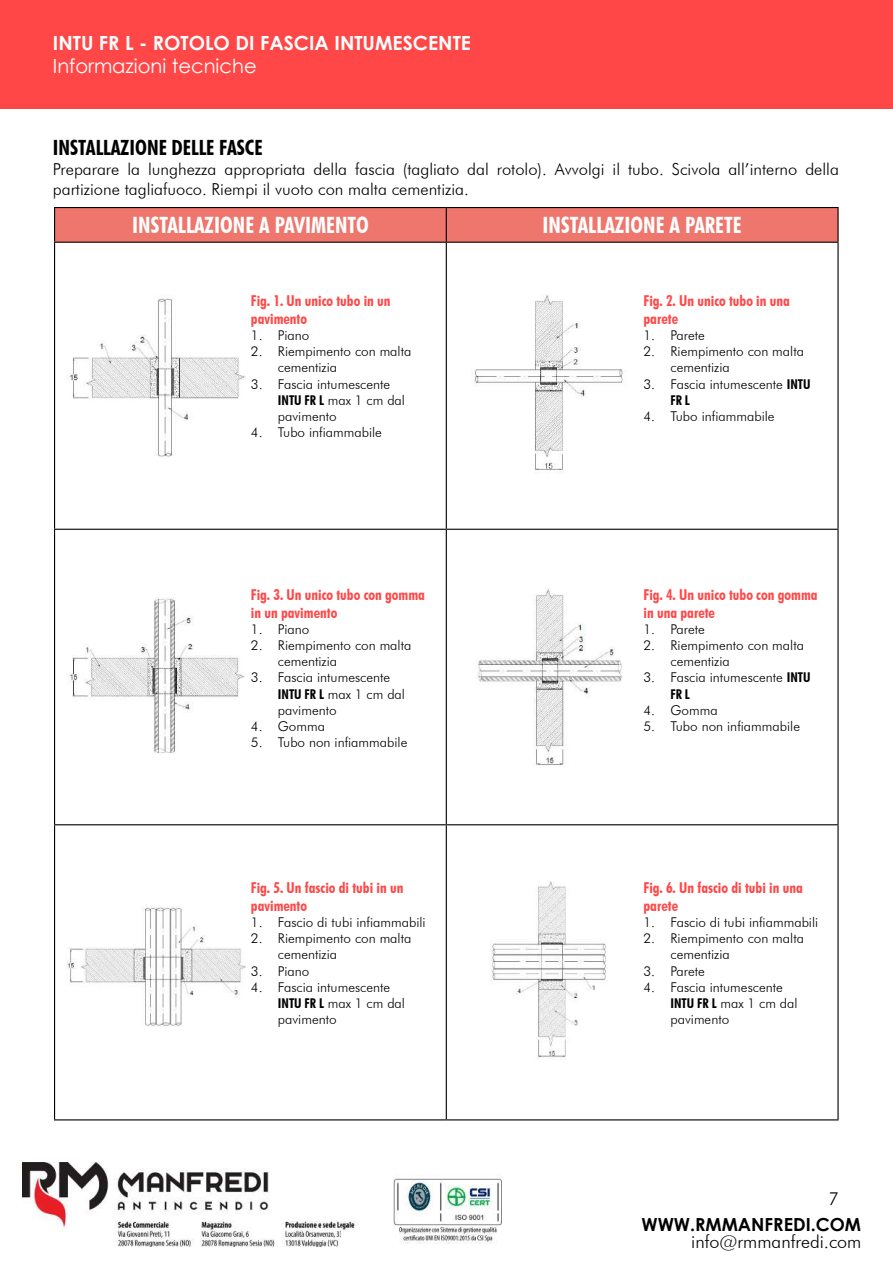
<style>
.page{position:relative;width:893px;height:1263px;background:#fff}
.page>*{position:absolute;margin:0;border:0;box-sizing:border-box;transform-origin:0 0}
.t1{font:700 condensed 22.5px "Futura BT";color:#fff}
.t2{font:700 condensed 21px "Futura BT";color:#000}
.t3{font:700 19.5px "Century Gothic";color:#fff}
.t4{font:19.5px "Century Gothic";color:#fff}
.t5{font:300 18px "Futura BT";color:#000}
.t6{font:700 18px "Century Gothic";color:#000}
.t7{font:300 16.5px/19.8px "Futura BT";color:#000}
.t8{font:700 condensed 15px/18px "Futura BT";color:#ff4848}
.t9{font:300 13.5px/16.2px "Futura BT";color:#000}
.s1{font-weight:700;font-stretch:condensed}
</style>
<div class="page">
<div style="left:0;top:0;width:893px;height:109px;background:#ff4747"></div>
<img style="left:22px;top:1162px;width:479px;height:84px">
<div style="left:55px;top:208px;width:782px;height:34px;background:#ee766c"></div>
<hr style="left:54px;top:207px;width:392px;height:1px;background:#000">
<hr style="left:54px;top:208px;width:1px;height:34px;background:#000">
<hr style="left:446px;top:207px;width:393px;height:1px;background:#000">
<hr style="left:446px;top:208px;width:1px;height:34px;background:#000">
<hr style="left:837px;top:208px;width:2px;height:34px;background:#000">
<hr style="left:54px;top:242px;width:392px;height:1px;background:#000">
<hr style="left:54px;top:243px;width:1px;height:286px;background:#000">
<hr style="left:446px;top:242px;width:393px;height:1px;background:#000">
<hr style="left:446px;top:243px;width:1px;height:286px;background:#000">
<hr style="left:837px;top:243px;width:2px;height:286px;background:#000">
<hr style="left:54px;top:529px;width:392px;height:1px;background:#000">
<hr style="left:54px;top:530px;width:1px;height:294px;background:#000">
<hr style="left:446px;top:529px;width:393px;height:1px;background:#000">
<hr style="left:446px;top:530px;width:1px;height:294px;background:#000">
<hr style="left:837px;top:530px;width:2px;height:294px;background:#000">
<hr style="left:54px;top:824px;width:392px;height:1px;background:#000">
<hr style="left:54px;top:825px;width:1px;height:294px;background:#000">
<hr style="left:446px;top:824px;width:393px;height:1px;background:#000">
<hr style="left:446px;top:825px;width:1px;height:294px;background:#000">
<hr style="left:837px;top:825px;width:2px;height:294px;background:#000">
<hr style="left:54px;top:1119px;width:392px;height:1px;background:#000">
<hr style="left:446px;top:1119px;width:393px;height:1px;background:#000">
<img style="left:67px;top:298px;width:178px;height:159px">
<img style="left:473px;top:295px;width:150px;height:176px">
<img style="left:69px;top:597px;width:176px;height:157px">
<img style="left:478px;top:589px;width:144px;height:178px">
<img style="left:67px;top:907px;width:178px;height:120px">
<img style="left:491px;top:881px;width:115px;height:177px">
<h3 class="t3" style="left:53px;top:28px;width:420px">INTU FR L - ROTOLO DI FASCIA INTUMESCENTE</h3>
<h3 class="t4" style="left:53px;top:52px;width:205px">Informazioni tecniche</h3>
<h2 class="t2" style="left:53px;top:135px;width:211px">INSTALLAZIONE DELLE FASCE</h2>
<p class="t7" style="left:53px;top:159px;width:788px">Preparare la lunghezza appropriata della fascia (tagliato dal rotolo). Avvolgi il tubo. Scivola all’interno della partizione tagliafuoco. Riempi il vuoto con malta cementizia.</p>
<h1 class="t1" style="left:132px;top:212px;width:238px">INSTALLAZIONE A PAVIMENTO</h1>
<h1 class="t1" style="left:542px;top:212px;width:201px">INSTALLAZIONE A PARETE</h1>
<p class="t8" style="left:251px;top:291px;width:141px">Fig. 1. Un unico tubo in un pavimento</p>
<p class="t9" style="left:251px;top:327px;width:60px">1. Piano</p>
<p class="t9" style="left:278px;top:343px;width:135px;text-indent:-27px">2. Riempimento con malta cementizia</p>
<p class="t9" style="left:278px;top:376px;width:129px;text-indent:-27px">3. Fascia intumescente<br><span class="s1">INTU FR L</span> max 1 cm dal pavimento</p>
<p class="t9" style="left:251px;top:424px;width:133px">4. Tubo infiammabile</p>
<p class="t8" style="left:251px;top:585px;width:176px">Fig. 3. Un unico tubo con gomma in un pavimento</p>
<p class="t9" style="left:251px;top:621px;width:60px">1. Piano</p>
<p class="t9" style="left:278px;top:637px;width:135px;text-indent:-27px">2. Riempimento con malta cementizia</p>
<p class="t9" style="left:278px;top:669px;width:129px;text-indent:-27px">3. Fascia intumescente<br><span class="s1">INTU FR L</span> max 1 cm dal pavimento</p>
<p class="t9" style="left:251px;top:718px;width:76px">4. Gomma</p>
<p class="t9" style="left:251px;top:734px;width:158px">5. Tubo non infiammabile</p>
<p class="t8" style="left:251px;top:878px;width:154px">Fig. 5. Un fascio di tubi in un pavimento</p>
<p class="t9" style="left:251px;top:914px;width:176px">1. Fascio di tubi infiammabili</p>
<p class="t9" style="left:278px;top:930px;width:135px;text-indent:-27px">2. Riempimento con malta cementizia</p>
<p class="t9" style="left:251px;top:962px;width:60px">3. Piano</p>
<p class="t9" style="left:278px;top:979px;width:129px;text-indent:-27px">4. Fascia intumescente<br><span class="s1">INTU FR L</span> max 1 cm dal pavimento</p>
<p class="t8" style="left:643px;top:291px;width:148px">Fig. 2. Un unico tubo in una parete</p>
<p class="t9" style="left:643px;top:327px;width:63px">1. Parete</p>
<p class="t9" style="left:670px;top:343px;width:135px;text-indent:-27px">2. Riempimento con malta cementizia</p>
<p class="t9" style="left:670px;top:376px;width:141px;text-indent:-27px">3. Fascia intumescente <span class="s1">INTU<br>FR L</span></p>
<p class="t9" style="left:643px;top:408px;width:133px">4. Tubo infiammabile</p>
<p class="t8" style="left:643px;top:585px;width:176px">Fig. 4. Un unico tubo con gomma in una parete</p>
<p class="t9" style="left:643px;top:621px;width:63px">1. Parete</p>
<p class="t9" style="left:670px;top:637px;width:135px;text-indent:-27px">2. Riempimento con malta cementizia</p>
<p class="t9" style="left:670px;top:669px;width:141px;text-indent:-27px">3. Fascia intumescente <span class="s1">INTU<br>FR L</span></p>
<p class="t9" style="left:643px;top:702px;width:76px">4. Gomma</p>
<p class="t9" style="left:643px;top:718px;width:158px">5. Tubo non infiammabile</p>
<p class="t8" style="left:643px;top:878px;width:161px">Fig. 6. Un fascio di tubi in una parete</p>
<p class="t9" style="left:643px;top:914px;width:176px">1. Fascio di tubi infiammabili</p>
<p class="t9" style="left:670px;top:930px;width:135px;text-indent:-27px">2. Riempimento con malta cementizia</p>
<p class="t9" style="left:643px;top:962px;width:63px">3. Parete</p>
<p class="t9" style="left:670px;top:979px;width:129px;text-indent:-27px">4. Fascia intumescente<br><span class="s1">INTU FR L</span> max 1 cm dal pavimento</p>
<h3 class="t5" style="left:829px;top:1188px;width:12px">7</h3>
<h3 class="t5" style="left:691px;top:1230px;width:172px">info@rmmanfredi.com</h3>
<h3 class="t6" style="left:641px;top:1210px;width:221px">WWW.RMMANFREDI.COM</h3>
</div>
